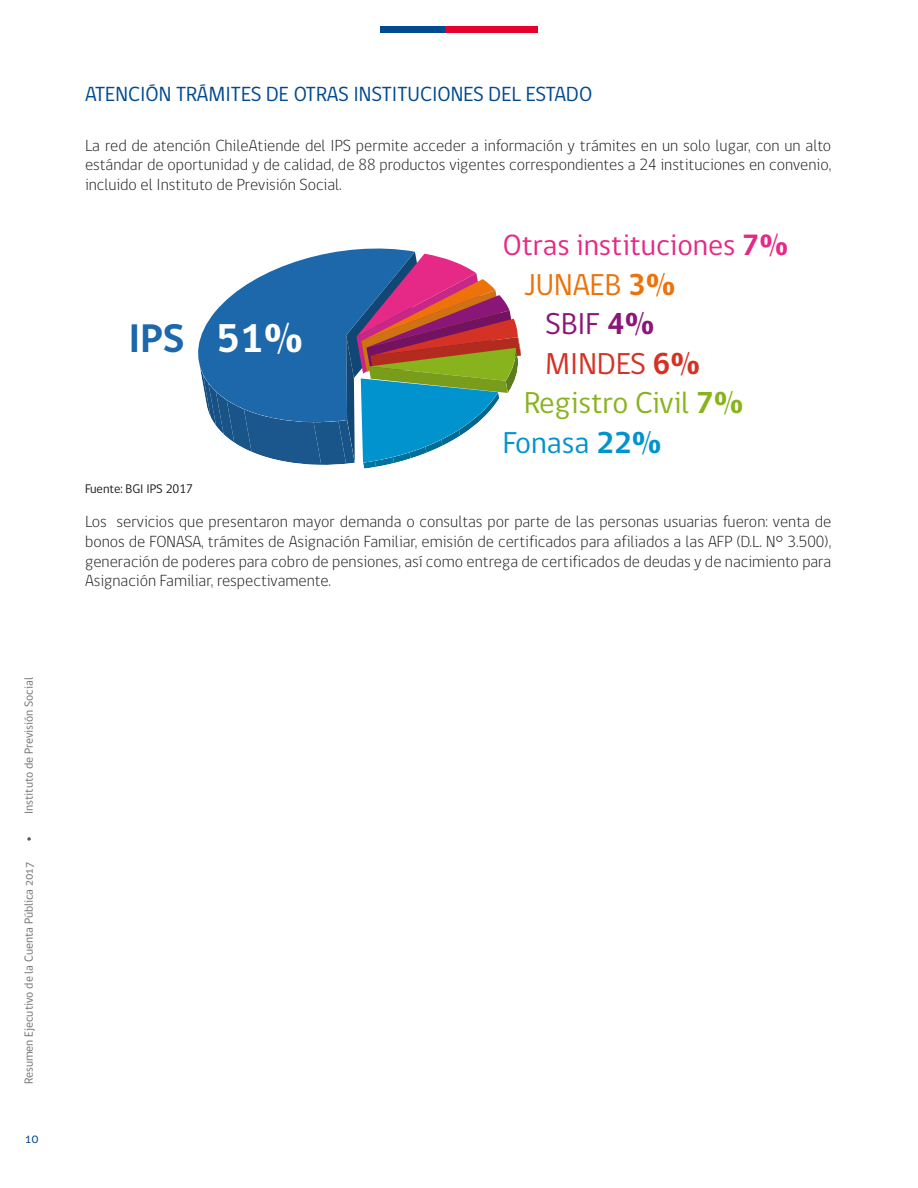
<style>
.page{position:relative;width:918px;height:1188px;background:#fff}
.page>*{position:absolute;margin:0;border:0;box-sizing:border-box;transform-origin:0 0}
.t1{font:700 40.95px "gob CL";color:#1d68aa}
.t2{font:30.9px "gob CL";color:#89b31d}
.t3{font:30.9px "gob CL";color:#0093ce}
.t4{font:30.9px "gob CL";color:#d43225}
.t5{font:30.9px "gob CL";color:#ed7209}
.t6{font:30.9px "gob CL";color:#8a1777}
.t7{font:30px "gob CL";color:#e62986}
.t8{font:21px "gob CL";color:#004a91}
.t9{font:300 16.5px/19.8px "gob CL";color:#1d1d1b;text-align:justify}
.t10{font:13.5px "gob CL";color:#004a91}
.t11{font:12.75px "gob CL";color:#1d1d1b}
.t12{font:12px "gob CL";color:#707070}
.s1{font-weight:700}
.s2{color:#fff}
</style>
<div class="page">
<div style="left:444px;top:26px;width:94px;height:7px;background:#e6002c"></div>
<div style="left:380px;top:26px;width:64px;height:7px;background:#004a91"></div>
<svg style="left:27px;top:837px;width:4px;height:4px"></svg>
<svg style="left:198px;top:248px;width:217px;height:114px"></svg>
<svg style="left:199px;top:252px;width:322px;height:216px"></svg>
<p class="t12" style="left:21px;top:814px;width:139px;rotate:-90deg">Instituto de Previsión Social</p>
<p class="t12" style="left:21px;top:1084px;width:224px;rotate:-90deg">Resumen Ejecutivo de la Cuenta Pública 2017</p>
<p class="t10" style="left:25px;top:1130px;width:15px">10</p>
<p class="t8" style="left:85px;top:79px;width:509px">ATENCIÓN TRÁMITES DE OTRAS INSTITUCIONES DEL ESTADO</p>
<p class="t9" style="left:85px;top:136px;width:748px">La red de atención ChileAtiende del IPS permite acceder a información y trámites en un solo lugar, con un alto estándar de oportunidad y de calidad, de 88 productos vigentes correspondientes a 24 instituciones en convenio, incluido el Instituto de Previsión Social.</p>
<h3 class="t7" style="left:503px;top:225px;width:287px">Otras instituciones <span class="s1">7%</span></h3>
<h1 class="t1" style="left:128px;top:310px;width:176px">IPS <span class="s2">51%</span></h1>
<p class="t11" style="left:85px;top:480px;width:110px">Fuente: BGI IPS 2017</p>
<h2 class="t5" style="left:524px;top:263px;width:153px">JUNAEB <span class="s1">3%</span></h2>
<h2 class="t6" style="left:545px;top:303px;width:111px">SBIF <span class="s1">4%</span></h2>
<h2 class="t4" style="left:545px;top:342px;width:156px">MINDES <span class="s1">6%</span></h2>
<h2 class="t2" style="left:524px;top:382px;width:221px">Registro Civil <span class="s1">7%</span></h2>
<h2 class="t3" style="left:503px;top:421px;width:160px">Fonasa <span class="s1">22%</span></h2>
<p class="t9" style="left:85px;top:512px;width:748px">Los servicios que presentaron mayor demanda o consultas por parte de las personas usuarias fueron: venta de bonos de FONASA, trámites de Asignación Familiar, emisión de certificados para afiliados a las AFP (D.L. N° 3.500), generación de poderes para cobro de pensiones, así como entrega de certificados de deudas y de nacimiento para Asignación Familiar, respectivamente.</p>
</div>
